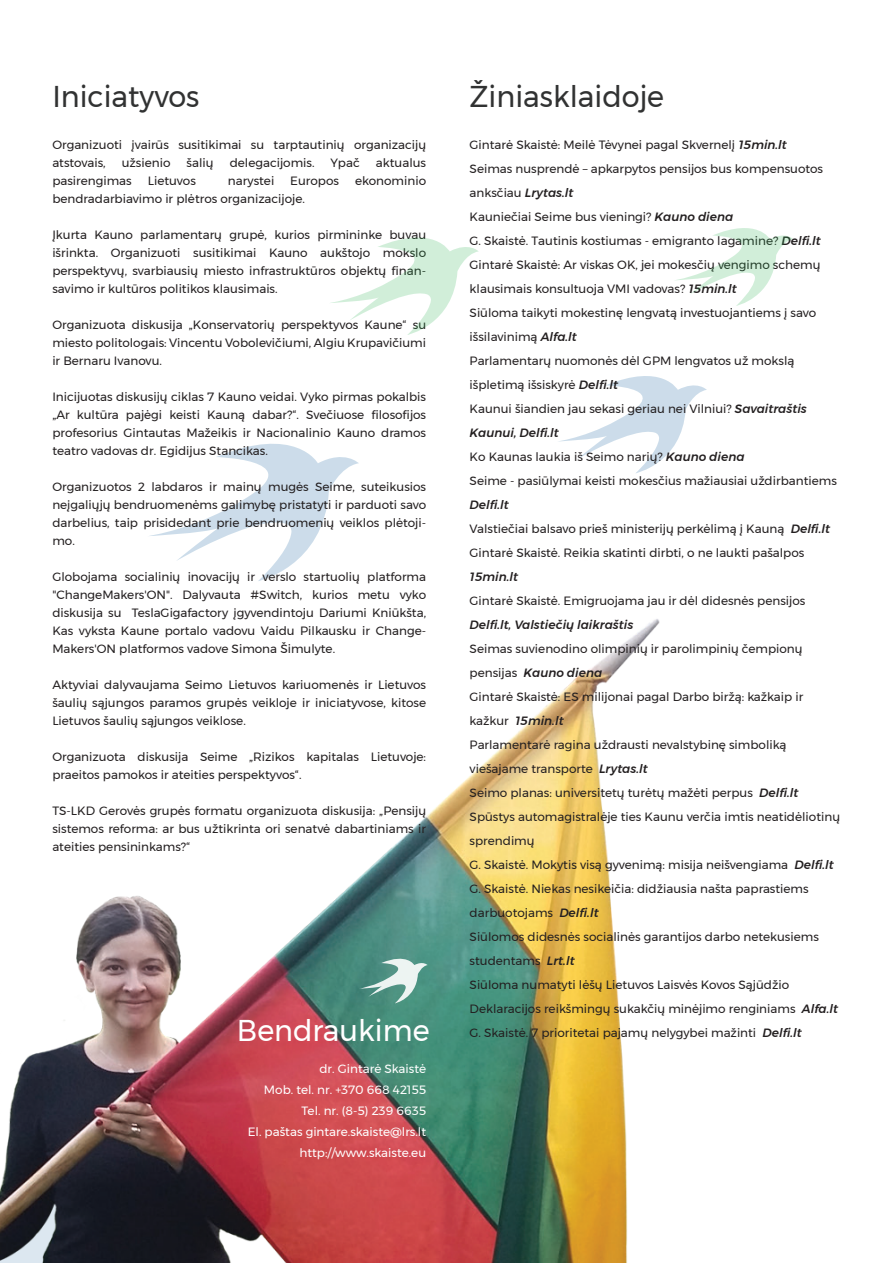
<style>
.page{position:relative;width:893px;height:1263px;background:#fff}
.page>*{position:absolute;margin:0;border:0;box-sizing:border-box;transform-origin:0 0}
.t1{font:30px "Montserrat";color:#313232;scale:.96 1}
.t2{font:30px "Montserrat";color:#fff;scale:.96 1}
.t3{font:12px/24px "Montserrat";color:#231f20;text-align:justify}
.t4{font:12px/21px "Montserrat";color:#fff;text-align:right}
.t5{font:italic 500 12px "Montserrat";color:#231f20}
.s1{font-weight:500;font-style:italic}
</style>
<div class="page">
<svg style="left:150px;top:444px;width:209px;height:105px"></svg>
<svg style="left:559px;top:376px;width:147px;height:97px"></svg>
<img style="left:0;top:549px;width:660px;height:714px">
<svg style="left:359px;top:959px;width:68px;height:44px;background:#7cada2"></svg>
<svg style="left:331px;top:238px;width:147px;height:97px"></svg>
<svg style="left:675px;top:228px;width:118px;height:78px"></svg>
<h1 class="t1" style="left:52px;top:74px;width:155px">Iniciatyvos</h1>
<p class="t3" style="left:52px;top:135px;width:375px;line-height:18px">Organizuoti įvairūs susitikimai su tarptautinių organizacijų atstovais,</p>
<p class="t3" style="left:122px;top:150px;width:50px">užsienio</p>
<p class="t3" style="left:186px;top:150px;width:28px">šalių</p>
<p class="t3" style="left:230px;top:150px;width:86px">delegacijomis.</p>
<p class="t3" style="left:330px;top:150px;width:31px">Ypač</p>
<p class="t3" style="left:376px;top:150px;width:52px">aktualus</p>
<p class="t3" style="left:52px;top:168px;width:81px">pasirengimas</p>
<p class="t3" style="left:148px;top:168px;width:50px">Lietuvos</p>
<p class="t3" style="left:228px;top:168px;width:48px">narystei</p>
<p class="t3" style="left:290px;top:168px;width:50px">Europos</p>
<p class="t3" style="left:355px;top:168px;width:73px">ekonominio</p>
<p class="t3" style="left:52px;top:186px;width:254px">bendradarbiavimo ir plėtros organizacijoje.</p>
<p class="t3" style="left:52px;top:225px;width:375px;line-height:18px">Įkurta Kauno parlamentarų grupė, kurios pirmininke buvau išrinkta. Organizuoti susitikimai Kauno aukštojo mokslo perspektyvų, svarbiausių miesto infrastruktūros objektų finan&shy;savimo ir kultūros politikos klausimais.</p>
<p class="t3" style="left:52px;top:315px;width:375px;line-height:18px">Organizuota diskusija „Konservatorių perspektyvos Kaune“ su miesto politologais: Vincentu Vobolevičiumi, Algiu Krupavičiumi ir Bernaru Ivanovu.</p>
<p class="t3" style="left:52px;top:387px;width:375px;line-height:18px">Inicijuotas diskusijų ciklas 7 Kauno veidai. Vyko pirmas pokalbis „Ar kultūra pajėgi keisti Kauną dabar?“. Svečiuose filosofijos profesorius Gintautas Mažeikis ir Nacionalinio Kauno dramos teatro vadovas dr. Egidijus Stancikas.</p>
<p class="t3" style="left:52px;top:477px;width:375px;line-height:18px">Organizuotos 2 labdaros ir mainų mugės Seime, suteikusios neįgaliųjų bendruomenėms galimybę pristatyti ir parduoti savo darbelius, taip prisidedant prie bendruomenių veiklos plėtoji&shy;mo.</p>
<p class="t3" style="left:52px;top:567px;width:375px;line-height:18px">Globojama socialinių inovacijų ir verslo startuolių platforma "ChangeMakers'ON". Dalyvauta #Switch, kurios metu vyko diskusija su TeslaGigafactory įgyvendintoju Dariumi Kniūkšta, Kas vyksta Kaune portalo vadovu Vaidu Pilkausku ir Change-Makers'ON platformos vadove Simona Šimulyte.</p>
<p class="t3" style="left:52px;top:675px;width:375px;line-height:18px">Aktyviai dalyvaujama Seimo Lietuvos kariuomenės ir Lietuvos šaulių sąjungos paramos grupės veikloje ir iniciatyvose, kitose Lietuvos šaulių sąjungos veiklose.</p>
<p class="t3" style="left:52px;top:747px;width:375px;line-height:18px">Organizuota diskusija Seime „Rizikos kapitalas Lietuvoje: praeitos pamokos ir ateities perspektyvos“.</p>
<p class="t3" style="left:52px;top:801px;width:375px;line-height:18px">TS-LKD Gerovės grupės formatu organizuota diskusija: „Pensijų sistemos reforma: ar bus užtikrinta ori senatvė dabartiniams ir ateities pensininkams?“</p>
<h1 class="t2" style="left:237px;top:1008px;width:202px">Bendraukime</h1>
<p class="t4" style="left:248px;top:1058px;width:180px">dr. Gintarė Skaistė<br>Mob. tel. nr. +370 668 42155<br>Tel. nr. (8-5) 239 6635<br>El. paštas gintare.skaiste@lrs.lt http://www.skaiste.eu</p>
<h1 class="t1" style="left:469px;top:74px;width:204px">Žiniasklaidoje</h1>
<p class="t3" style="left:469px;top:132px;width:369px;text-align:left">Gintarė Skaistė: Meilė Tėvynei pagal Skvernelį <span class="s1">15min.lt<br></span>Seimas nusprendė – apkarpytos pensijos bus kompensuotos anksčiau <span class="s1">Lrytas.lt<br></span>Kauniečiai Seime bus vieningi? <span class="s1">Kauno diena<br></span>G. Skaistė. Tautinis kostiumas - emigranto lagamine? <span class="s1">Delfi.lt </span>Gintarė Skaistė: Ar viskas OK, jei mokesčių vengimo schemų klausimais konsultuoja VMI vadovas? <span class="s1">15min.lt<br></span>Siūloma taikyti mokestinę lengvatą investuojantiems į savo išsilavinimą <span class="s1">Alfa.lt<br></span>Parlamentarų nuomonės dėl GPM lengvatos už mokslą išpletimą išsiskyrė <span class="s1">Delfi.lt<br></span>Kaunui šiandien jau sekasi geriau nei Vilniui? <span class="s1">Savaitraštis Kaunui, Delfi.lt<br></span>Ko Kaunas laukia iš Seimo narių? <span class="s1">Kauno diena<br></span>Seime - pasiūlymai keisti mokesčius mažiausiai uždirbantiems</p>
<p class="t3" style="left:469px;top:492px;width:362px;text-align:left"><span class="s1">Delfi.lt<br></span>Valstiečiai balsavo prieš ministerijų perkėlimą į Kauną <span class="s1">Delfi.lt<br></span>Gintarė Skaistė. Reikia skatinti dirbti, o ne laukti pašalpos</p>
<p class="t5" style="left:469px;top:567px;width:50px">15min.lt</p>
<p class="t3" style="left:469px;top:588px;width:337px">Gintarė Skaistė. Emigruojama jau ir dėl didesnės pensijos</p>
<p class="t5" style="left:469px;top:615px;width:165px">Delfi.lt, Valstiečių laikraštis</p>
<p class="t3" style="left:469px;top:636px;width:372px;text-align:left">Seimas suvienodino olimpinių ir parolimpinių čempionų pensijas <span class="s1">Kauno diena<br></span>Gintarė Skaistė: ES milijonai pagal Darbo biržą: kažkaip ir kažkur <span class="s1">15min.lt<br></span>Parlamentarė ragina uždrausti nevalstybinę simboliką viešajame transporte <span class="s1">Lrytas.lt<br></span>Seimo planas: universitetų turėtų mažėti perpus <span class="s1">Delfi.lt </span>Spūstys automagistralėje ties Kaunu verčia imtis neatidėliotinų sprendimų<br>G. Skaistė. Mokytis visą gyvenimą: misija neišvengiama <span class="s1">Delfi.lt </span>G. Skaistė. Niekas nesikeičia: didžiausia našta paprastiems darbuotojams <span class="s1">Delfi.lt<br></span>Siūlomos didesnės socialinės garantijos darbo netekusiems studentams <span class="s1">Lrt.lt<br></span>Siūloma numatyti lėšų Lietuvos Laisvės Kovos Sąjūdžio Deklaracijos reikšmingų sukakčių minėjimo renginiams <span class="s1">Alfa.lt </span>G. Skaistė. 7 prioritetai pajamų nelygybei mažinti <span class="s1">Delfi.lt</span></p>
</div>
